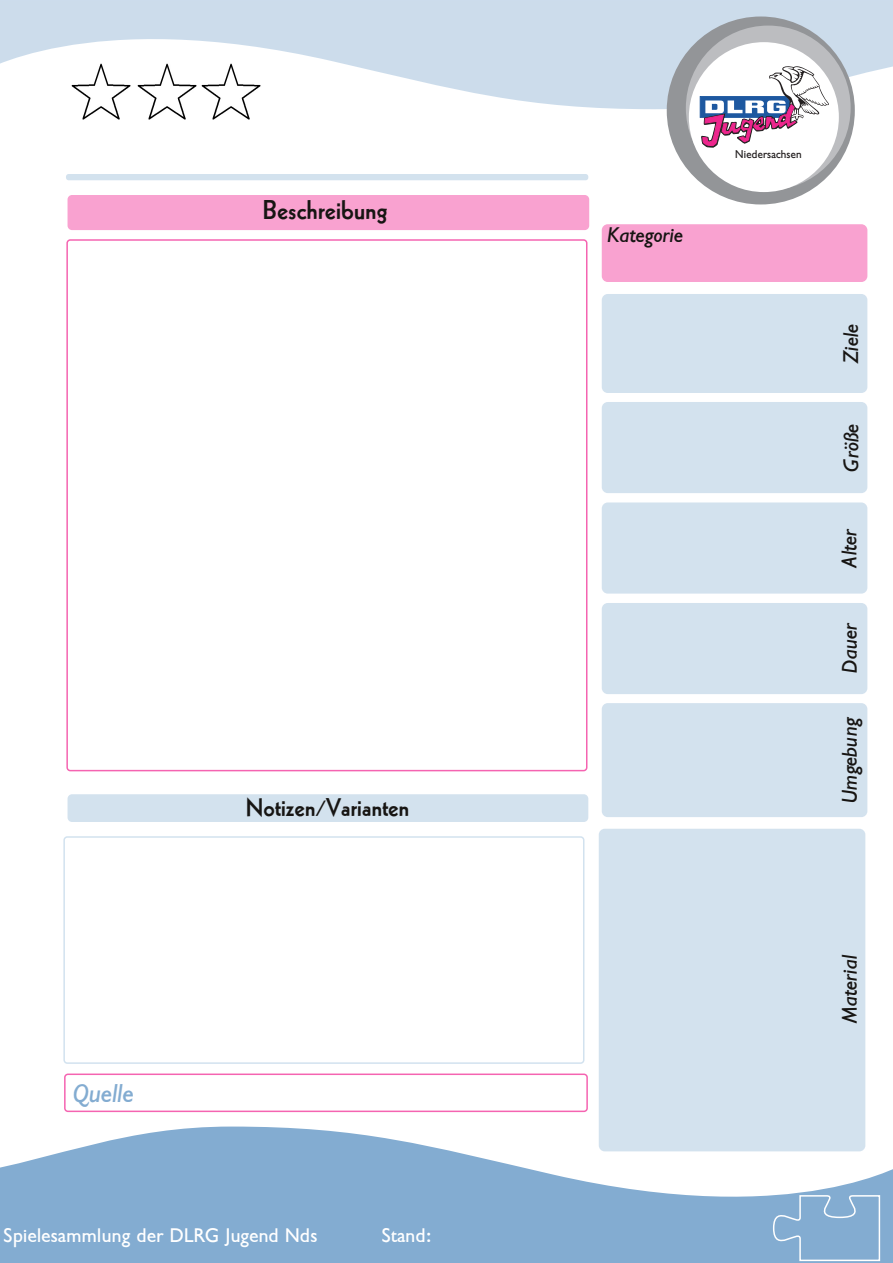
<style>
.page{position:relative;width:893px;height:1263px;background:#fff}
.page>*{position:absolute;margin:0;border:0;box-sizing:border-box;transform-origin:0 0}
.t1{font:27px "DLRG Jugend Titel";color:#171513}
.t2{font:25.5px "DLRG Jugend Titel";color:#171513}
.t3{font:italic 25.5px "DLRG Jugend Text";color:#83acd1}
.t4{font:italic 21px "DLRG Jugend Text";color:#171513}
.t5{font:19.5px "DLRG Jugend Text";color:#fff}
.t6{font:11.25px "DLRG Jugend Text";color:#231f20}
</style>
<div class="page">
<svg style="left:0;top:1px;width:892px;height:108px;fill:#ccdceb"></svg>
<svg style="left:0;top:1127px;width:892px;height:136px;fill:#83acd1"></svg>
<div style="left:601px;top:294px;width:266px;height:99px;background:#d3e2ee;border-radius:6px"></div>
<div style="left:601px;top:402px;width:266px;height:91px;background:#d3e2ee;border-radius:6px"></div>
<div style="left:601px;top:502px;width:266px;height:92px;background:#d3e2ee;border-radius:6px"></div>
<div style="left:601px;top:603px;width:266px;height:91px;background:#d3e2ee;border-radius:6px"></div>
<div style="left:601px;top:703px;width:266px;height:114px;background:#d3e2ee;border-radius:6px"></div>
<svg style="left:772px;top:1194px;width:108px;height:68px;background:#8cb2d4"></svg>
<div style="left:68px;top:195px;width:521px;height:35px;background:#f9a2d0;border-radius:4px"></div>
<div style="left:68px;top:794px;width:520px;height:28px;background:#d3e2ee;border-radius:5px"></div>
<div style="left:601px;top:224px;width:266px;height:58px;background:#f9a2d0;border-radius:6px"></div>
<div style="left:598px;top:829px;width:267px;height:322px;background:#d3e2ee;border-radius:6px"></div>
<svg style="left:666px;top:17px;width:188px;height:187px"></svg>
<div style="left:64px;top:1074px;width:524px;height:38px;border:2px solid #f564b1;border-radius:3px"></div>
<img style="left:68px;top:61px;width:63px;height:59px">
<img style="left:134px;top:61px;width:63px;height:59px">
<img style="left:199px;top:61px;width:63px;height:59px">
<div style="left:66px;top:239px;width:521px;height:532px;border:2px solid #f564b1;border-radius:3px"></div>
<div style="left:63px;top:836px;width:521px;height:228px;border:2px solid #d2e2ef;border-radius:3px"></div>
<div style="left:66px;top:174px;width:522px;height:6px;background:#d3e2ee;border-radius:3px"></div>
<p class="t1" style="left:263px;top:194px;width:126px">Beschreibung</p>
<p class="t3" style="left:73px;top:1078px;width:62px">Quelle</p>
<p class="t2" style="left:246px;top:793px;width:165px">Notizen/Varianten</p>
<p class="t5" style="left:3px;top:1224px;width:316px">Spielesammlung der DLRG Jugend Nds</p>
<p class="t5" style="left:381px;top:1224px;width:51px">Stand:</p>
<p class="t4" style="left:607px;top:223px;width:78px">Kategorie</p>
<p class="t6" style="left:735px;top:147px;width:68px">Niedersachsen</p>
<p class="t4" style="left:839px;top:363px;width:41px;rotate:-90deg">Ziele</p>
<p class="t4" style="left:839px;top:472px;width:50px;rotate:-90deg">Größe</p>
<p class="t4" style="left:837px;top:568px;width:41px;rotate:-90deg">Alter</p>
<p class="t4" style="left:837px;top:673px;width:51px;rotate:-90deg">Dauer</p>
<p class="t4" style="left:837px;top:803px;width:87px;rotate:-90deg">Umgebung</p>
<p class="t4" style="left:837px;top:1023px;width:69px;rotate:-90deg">Material</p>
</div>
